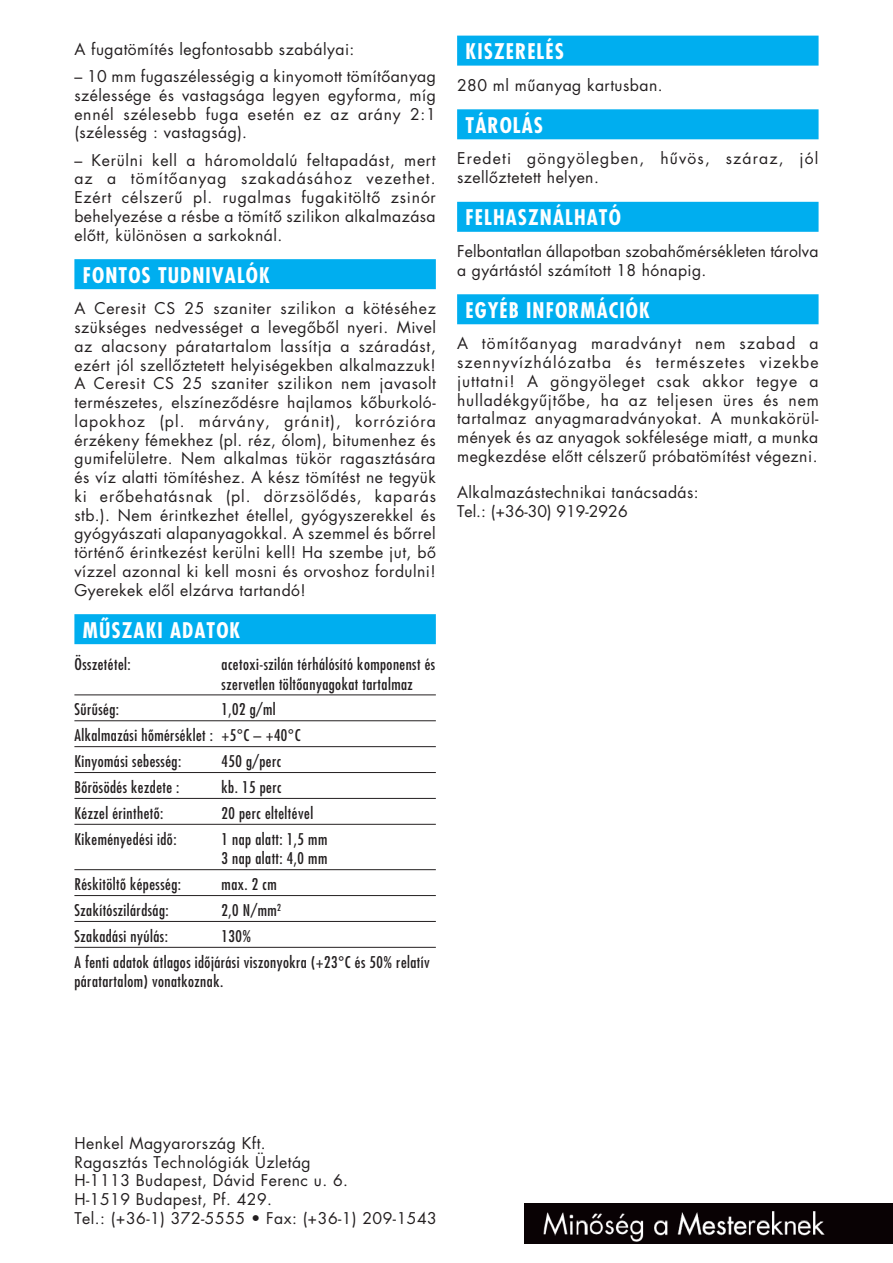
<style>
.page{position:relative;width:893px;height:1263px;background:#fff}
.page>*{position:absolute;margin:0;border:0;box-sizing:border-box;transform-origin:0 0}
.Csik_cian{font:700 21px "Futura H Condensed";letter-spacing:.05em;color:#fff}
.szoveg{font:15.75px/18.8px "Futura H Book";letter-spacing:.03em;color:#231f20}
.Tablazat_alap{font:15.75px/19.5px "Futura H Condensed";letter-spacing:.03em;color:#231f20}
.szoveg_utolso{font:15.75px/18.8px "Futura H Book";letter-spacing:.03em;color:#231f20;text-align:justify}
.szoveg_alap{font:15.75px/18.8px "Futura H Book";letter-spacing:.045em;color:#231f20;text-align:justify}
.Tablazat_utolso_csik{font:15.75px/19.5px "Futura H Condensed";letter-spacing:.03em;color:#231f20}
.Tablazat_elso{font:15.75px/19.5px "Futura H Condensed";letter-spacing:.03em;color:#231f20}
.szoveg-2{font:15.75px/18.8px "Futura H Book";letter-spacing:.01em;color:#231f20}
.szoveg-3{font:15.75px/18.8px "Futura H Book";letter-spacing:.075em;color:#231f20}
.szoveg_elso{font:15.75px "Futura H Book";letter-spacing:.03em;color:#231f20}
</style>
<div class="page">
<div style="left:74px;top:259px;width:362px;height:30px;background:#00aeef"></div>
<div style="left:74px;top:614px;width:362px;height:30px;background:#00aeef"></div>
<hr style="left:74px;top:695px;width:362px;height:1px;background:#231f20">
<hr style="left:74px;top:720px;width:362px;height:1px;background:#231f20">
<hr style="left:74px;top:746px;width:362px;height:1px;background:#231f20">
<hr style="left:74px;top:772px;width:362px;height:1px;background:#231f20">
<hr style="left:74px;top:798px;width:362px;height:1px;background:#231f20">
<hr style="left:74px;top:824px;width:362px;height:1px;background:#231f20">
<hr style="left:74px;top:869px;width:362px;height:1px;background:#231f20">
<hr style="left:74px;top:895px;width:362px;height:1px;background:#231f20">
<hr style="left:74px;top:921px;width:362px;height:1px;background:#231f20">
<hr style="left:74px;top:947px;width:362px;height:1px;background:#231f20">
<div style="left:457px;top:36px;width:362px;height:30px;background:#00aeef"></div>
<div style="left:457px;top:109px;width:362px;height:30px;background:#00aeef"></div>
<div style="left:457px;top:202px;width:362px;height:30px;background:#00aeef"></div>
<div style="left:457px;top:294px;width:362px;height:30px;background:#00aeef"></div>
<img style="left:525px;top:1203px;width:368px;height:40px">
<p class="szoveg_elso" style="left:74px;top:39px;width:282px">A fugatömítés legfontosabb szabályai:</p>
<p class="szoveg_alap" style="left:74px;top:67px;width:363px">– 10 mm fugaszélességig a kinyomott tömítôanyag szélessége és vastagsága legyen egyforma, míg ennél szélesebb fuga esetén ez az arány 2:1 (szélesség : vastagság).</p>
<p class="szoveg_utolso" style="left:74px;top:150px;width:363px">– Kerülni kell a háromoldalú feltapadást, mert az a tömítôanyag szakadásához vezethet.<br>Ezért célszerû pl. rugalmas fugakitöltô zsinór behelyezése a résbe a tömítô szilikon alkalmazása elôtt, különösen a sarkoknál.</p>
<p class="Csik_cian" style="left:83px;top:261px;width:189px">FONTOS TUDNIVALÓK</p>
<p class="szoveg" style="left:74px;top:299px;width:363px;text-align:justify">A Ceresit CS 25 szaniter szilikon a kötéséhez szükséges nedvességet a levegôbôl nyeri. Mivel az alacsony páratartalom lassítja a száradást, ezért jól szellôztetett helyiségekben alkalmazzuk!<br>A Ceresit CS 25 szaniter szilikon nem javasolt természetes, elszínezôdésre hajlamos kôburkoló&shy;lapokhoz (pl. márvány, gránit), korrózióra érzékeny fémekhez (pl. réz, ólom), bitumenhez és gumifelületre. Nem alkalmas tükör ragasztására és víz alatti tömítéshez. A kész tömítést ne tegyük ki erôbehatásnak (pl. dörzsölôdés, kaparás stb.). Nem érintkezhet étellel, gyógyszerekkel és gyógyászati alapanyagokkal. A szemmel és bôrrel történô érintkezést kerülni kell! Ha szembe jut, bô vízzel azonnal ki kell mosni és orvoshoz fordulni!<br>Gyerekek elôl elzárva tartandó!</p>
<p class="Csik_cian" style="left:83px;top:616px;width:159px">MÛSZAKI ADATOK</p>
<p class="Tablazat_elso" style="left:74px;top:654px;width:58px">Összetétel:</p>
<p class="Tablazat_elso" style="left:222px;top:654px;width:215px">acetoxi-szilán térhálósító komponenst és szervetlen töltôanyagokat tartalmaz</p>
<p class="Tablazat_alap" style="left:74px;top:699px;width:46px">Sûrûség:</p>
<p class="Tablazat_alap" style="left:222px;top:699px;width:56px">1,02 g/ml</p>
<p class="Tablazat_alap" style="left:74px;top:725px;width:228px">Alkalmazási hômérséklet : +5°C – +40°C</p>
<p class="Tablazat_alap" style="left:74px;top:751px;width:108px">Kinyomási sebesség:</p>
<p class="Tablazat_alap" style="left:222px;top:751px;width:61px">450 g/perc</p>
<p class="Tablazat_alap" style="left:74px;top:777px;width:107px">Bôrösödés kezdete :</p>
<p class="Tablazat_alap" style="left:222px;top:777px;width:61px">kb. 15 perc</p>
<p class="Tablazat_alap" style="left:74px;top:803px;width:90px">Kézzel érinthetô:</p>
<p class="Tablazat_alap" style="left:222px;top:803px;width:93px">20 perc elteltével</p>
<p class="Tablazat_alap" style="left:74px;top:829px;width:104px">Kikeményedési idô:</p>
<p class="Tablazat_alap" style="left:222px;top:829px;width:107px">1 nap alatt: 1,5 mm<br>3 nap alatt: 4,0 mm</p>
<p class="Tablazat_alap" style="left:74px;top:874px;width:108px">Réskitöltô képesség:</p>
<p class="Tablazat_alap" style="left:222px;top:874px;width:57px">max. 2 cm</p>
<p class="Tablazat_alap" style="left:74px;top:900px;width:96px">Szakítószilárdság:</p>
<p class="Tablazat_alap" style="left:222px;top:900px;width:61px">2,0 N/mm<sup>2</sup></p>
<p class="Tablazat_alap" style="left:74px;top:926px;width:95px">Szakadási nyúlás:</p>
<p class="Tablazat_alap" style="left:222px;top:926px;width:31px">130%</p>
<p class="Tablazat_utolso_csik" style="left:74px;top:952px;width:357px">A fenti adatok átlagos idôjárási viszonyokra (+23°C és 50% relatív páratartalom) vonatkoznak.</p>
<p class="Csik_cian" style="left:466px;top:38px;width:100px">KISZERELÉS</p>
<p class="szoveg" style="left:457px;top:76px;width:207px">280 ml mûanyag kartusban.</p>
<p class="Csik_cian" style="left:466px;top:112px;width:79px">TÁROLÁS</p>
<p class="szoveg-3" style="left:457px;top:149px;width:363px">Eredeti göngyölegben, hûvös, száraz, jól szellôztetett helyen.</p>
<p class="Csik_cian" style="left:466px;top:204px;width:157px">FELHASZNÁLHATÓ</p>
<p class="szoveg-2" style="left:457px;top:242px;width:363px">Felbontatlan állapotban szobahômérsékleten tárolva a gyártástól számított 18 hónapig.</p>
<p class="Csik_cian" style="left:466px;top:297px;width:186px">EGYÉB INFORMÁCIÓK</p>
<p class="szoveg" style="left:457px;top:334px;width:363px;text-align:justify">A tömítôanyag maradványt nem szabad a szennyvízhálózatba és természetes vizekbe juttatni! A göngyöleget csak akkor tegye a hulladékgyûjtôbe, ha az teljesen üres és nem tartalmaz anyagmaradványokat. A munkakörül&shy;mények és az anyagok sokfélesége miatt, a munka megkezdése elôtt célszerû próbatömítést végezni.</p>
<p class="szoveg" style="left:457px;top:482px;width:243px">Alkalmazástechnikai tanácsadás:<br>Tel.: (+36-30) 919-2926</p>
<p class="szoveg" style="left:74px;top:1134px;width:193px">Henkel Magyarország Kft.</p>
<p class="szoveg" style="left:74px;top:1152px;width:275px">Ragasztás Technológiák Üzletág<br>H-1113 Budapest, Dávid Ferenc u. 6.</p>
<p class="szoveg" style="left:74px;top:1190px;width:364px">H-1519 Budapest, Pf. 429.<br>Tel.: (+36-1) 372-5555 • Fax: (+36-1) 209-1543</p>
</div>
